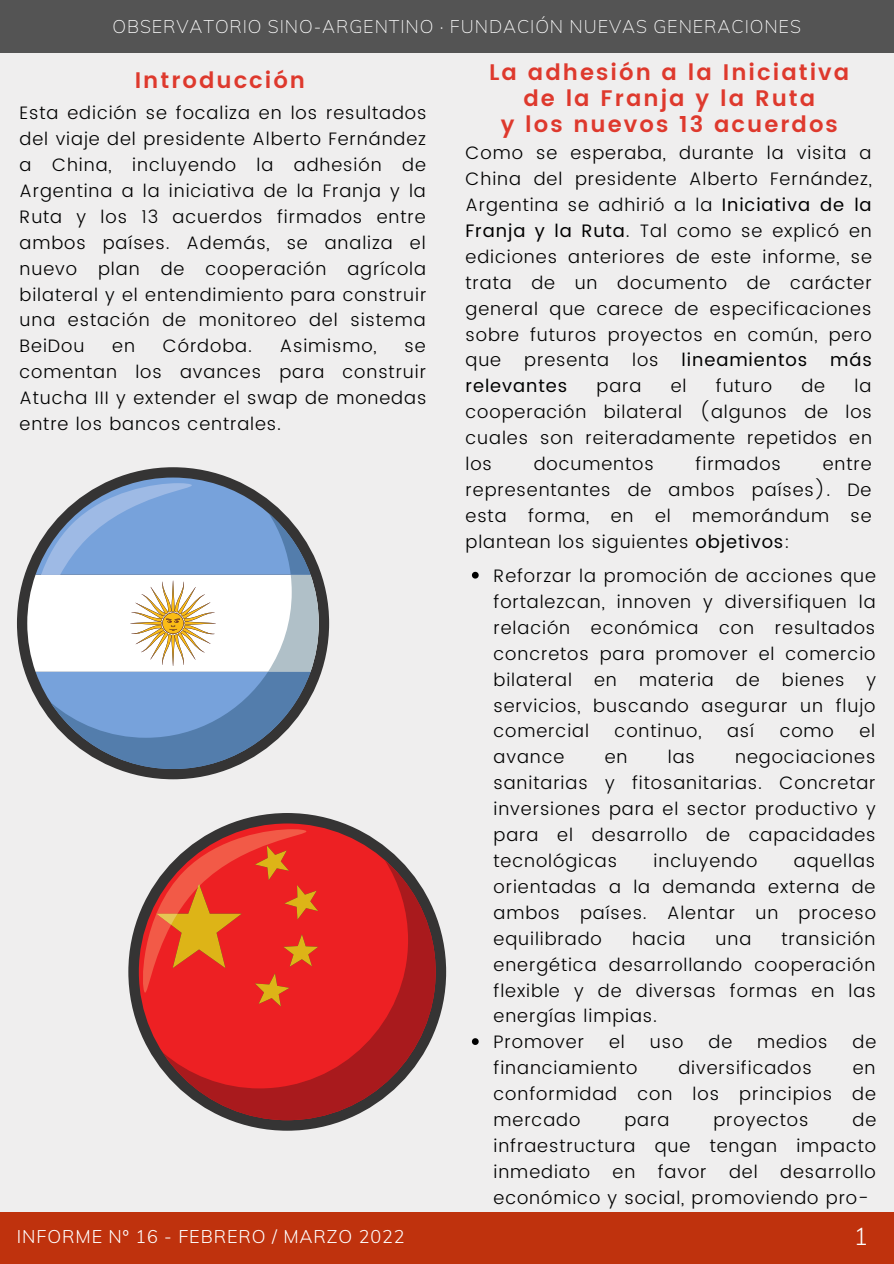
<style>
.page{position:relative;width:894px;height:1264px;background:#fff}
.page>*{position:absolute;margin:0;border:0;box-sizing:border-box;transform-origin:0 0}
.t1{font:300 24px "Muli";color:#fcfeff}
.t2{font:600 22.5px/26px "Poppins";letter-spacing:.09em;color:#de392d;text-align:center}
.t3{font:300 18px/26px "Poppins";letter-spacing:.05em;color:#000;text-align:justify}
.t4{font:200 18px "Muli";letter-spacing:.05em;color:#fff}
.t5{font:300 18px "Muli";letter-spacing:.05em;color:#fff}
.t6{font:18px "Poppins";letter-spacing:.05em;color:#000}
.s1{font-weight:400}
</style>
<div class="page">
<div style="left:0;top:0;width:893px;height:1263px;background:#efeeee"></div>
<div style="left:0;top:0;width:893px;height:53px;background:#545454"></div>
<div style="left:0;top:1212px;width:893px;height:51px;background:#bf320d"></div>
<div style="left:128px;top:813px;width:318px;height:317px;background:#353434;border-radius:50%"></div>
<svg style="left:139px;top:823px;width:260px;height:247px"></svg>
<svg style="left:162px;top:859px;width:273px;height:261px;fill:#ed2023"></svg>
<svg style="left:140px;top:829px;width:178px;height:177px;background:#e24a36"></svg>
<div style="left:17px;top:467px;width:312px;height:312px;background:#353434;border-radius:50%"></div>
<svg style="left:27px;top:477px;width:292px;height:292px"></svg>
<svg style="left:472px;top:572px;width:6px;height:6px"></svg>
<svg style="left:472px;top:1038px;width:6px;height:6px"></svg>
<p class="t4" style="left:112px;top:15px;width:689px">OBSERVATORIO SINO-ARGENTINO · FUNDACIÓN NUEVAS GENERACIONES</p>
<p class="t2" style="left:135px;top:67px;width:172px">Introducción</p>
<p class="t3" style="left:20px;top:100px;width:408px">Esta edición se focaliza en los resultados del viaje del presidente Alberto Fernández a China, incluyendo la adhesión de Argentina a la iniciativa de la Franja y la Ruta y los 13 acuerdos firmados entre ambos países. Además, se analiza el nuevo plan de cooperación agrícola bilateral y el entendimiento para construir una estación de monitoreo del sistema BeiDou</p>
<p class="t3" style="left:112px;top:333px;width:24px">en</p>
<p class="t3" style="left:163px;top:333px;width:91px">Córdoba.</p>
<p class="t3" style="left:280px;top:333px;width:98px">Asimismo,</p>
<p class="t3" style="left:20px;top:333px;width:408px;text-indent:385px">se comentan los avances para construir Atucha III y extender el swap de monedas entre los bancos centrales.</p>
<p class="t5" style="left:17px;top:1224px;width:389px">INFORME Nº 16 - FEBRERO / MARZO 2022</p>
<p class="t2" style="left:489px;top:60px;width:361px">La adhesión a la Iniciativa de la Franja y la Ruta<br>y los nuevos 13 acuerdos</p>
<p class="t3" style="left:465px;top:140px;width:408px">Como se esperaba, durante la visita a China del presidente Alberto Fernández, Argentina se adhirió a la <span class="s1">Iniciativa de la Franja y la Ruta</span>. Tal como se explicó en ediciones anteriores de este informe, se trata de un documento de carácter general que carece de especificaciones sobre futuros proyectos en común, pero que</p>
<p class="t3" style="left:524px;top:347px;width:86px">presenta</p>
<p class="t3" style="left:632px;top:347px;width:28px">los</p>
<p class="t6" style="left:681px;top:350px;width:127px">lineamientos</p>
<p class="t6" style="left:830px;top:350px;width:43px">más</p>
<p class="t6" style="left:465px;top:375px;width:103px">relevantes</p>
<p class="t3" style="left:596px;top:373px;width:46px">para</p>
<p class="t3" style="left:670px;top:373px;width:17px">el</p>
<p class="t3" style="left:715px;top:373px;width:58px">futuro</p>
<p class="t3" style="left:801px;top:373px;width:25px">de</p>
<p class="t3" style="left:465px;top:373px;width:408px;text-indent:389px">la cooperación bilateral (algunos de los cuales son reiteradamente repetidos en los</p>
<p class="t3" style="left:533px;top:451px;width:121px">documentos</p>
<p class="t3" style="left:695px;top:451px;width:87px">firmados</p>
<p class="t3" style="left:465px;top:451px;width:407px;text-indent:357px">entre representantes de ambos países). De esta forma, en el memorándum se plantean los siguientes <span class="s1">objetivos</span>:</p>
<p class="t3" style="left:493px;top:562px;width:384px">Reforzar la promoción de acciones que fortalezcan, innoven y diversifiquen la relación económica con resultados concretos para promover el comercio bilateral en materia de bienes y servicios, buscando asegurar un flujo comercial</p>
<p class="t3" style="left:614px;top:718px;width:88px">continuo,</p>
<p class="t3" style="left:726px;top:718px;width:29px">así</p>
<p class="t3" style="left:779px;top:718px;width:56px">como</p>
<p class="t3" style="left:859px;top:718px;width:17px">el</p>
<p class="t3" style="left:493px;top:744px;width:384px;text-indent:241px">negociaciones sanitarias y fitosanitarias. Concretar inversiones para el sector productivo y para el desarrollo de capacidades tecnológicas</p>
<p class="t3" style="left:493px;top:744px;width:72px">avance</p>
<p class="t3" style="left:604px;top:744px;width:24px">en</p>
<p class="t3" style="left:667px;top:744px;width:29px">las</p>
<p class="t3" style="left:653px;top:847px;width:105px">incluyendo</p>
<p class="t3" style="left:493px;top:847px;width:384px;text-indent:300px">aquellas orientadas a la demanda externa de ambos países. Alentar un proceso equilibrado</p>
<p class="t3" style="left:493px;top:925px;width:383px;text-align:left;text-indent:288px">transición energética desarrollando cooperación flexible y de diversas formas en las energías limpias.<br>Promover</p>
<p class="t3" style="left:632px;top:925px;width:55px">hacia</p>
<p class="t3" style="left:715px;top:925px;width:37px">una</p>
<p class="t3" style="left:609px;top:1029px;width:17px">el</p>
<p class="t3" style="left:649px;top:1029px;width:35px">uso</p>
<p class="t3" style="left:708px;top:1029px;width:25px">de</p>
<p class="t3" style="left:757px;top:1029px;width:72px">medios</p>
<p class="t3" style="left:852px;top:1029px;width:25px">de</p>
<p class="t3" style="left:493px;top:1055px;width:145px">financiamiento</p>
<p class="t3" style="left:678px;top:1055px;width:135px">diversificados</p>
<p class="t3" style="left:493px;top:1055px;width:384px;text-indent:359px">en conformidad con los principios de mercado</p>
<p class="t3" style="left:493px;top:1106px;width:384px;text-indent:359px">de infraestructura que tengan impacto inmediato en favor del desarrollo económico y social, promoviendo pro-</p>
<p class="t3" style="left:624px;top:1106px;width:46px">para</p>
<p class="t3" style="left:713px;top:1106px;width:96px">proyectos</p>
<h1 class="t1" style="left:853px;top:1220px;width:16px">1</h1>
</div>
